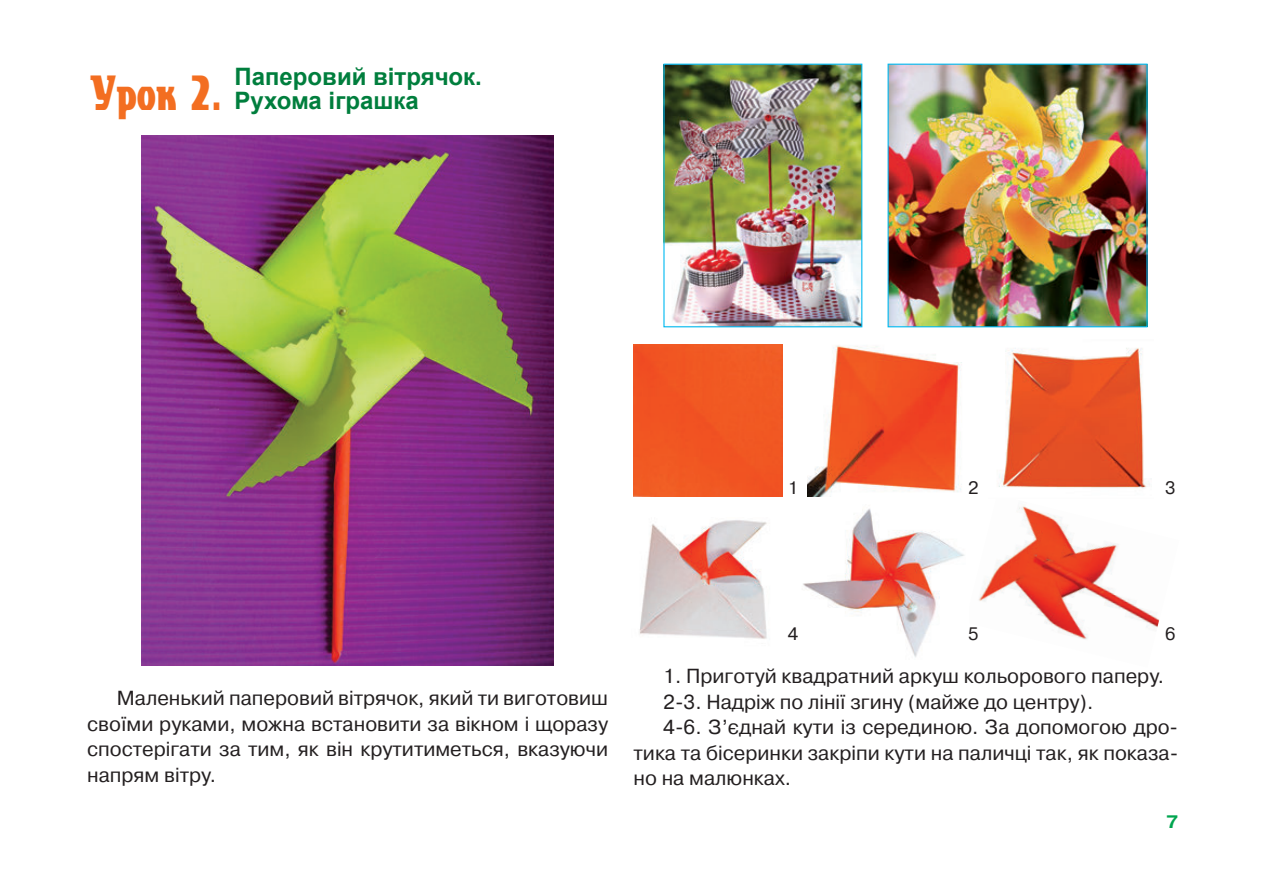
<style>
.page{position:relative;width:1263px;height:893px;background:#fff}
.page>*{position:absolute;margin:0;border:0;box-sizing:border-box;transform-origin:0 0}
.t1{font:48px "Alaska";color:#f36e21;scale:.75 1}
.t2{font:700 24px/24px "Arial";color:#007e3d}
.t3{font:20.25px/25.5px "Pragmatica C";color:#231f20;text-align:justify}
.t4{font:18px "Pragmatica C";color:#231f20}
.t5{font:700 18px "Pragmatica C";color:#00a54f}
</style>
<div class="page">
<img style="left:979px;top:506px;width:180px;height:134px">
<img style="left:665px;top:66px;width:195px;height:259px">
<div style="left:663px;top:64px;width:199px;height:263px;border:1px solid #00baf1"></div>
<img style="left:889px;top:66px;width:256px;height:259px">
<div style="left:887px;top:64px;width:260px;height:263px;border:1px solid #00baf1"></div>
<img style="left:142px;top:135px;width:411px;height:530px">
<div style="left:633px;top:344px;width:149px;height:153px;background:#f15722"></div>
<img style="left:808px;top:345px;width:154px;height:152px">
<img style="left:999px;top:348px;width:151px;height:141px">
<img style="left:639px;top:520px;width:128px;height:119px">
<img style="left:803px;top:508px;width:162px;height:149px">
<h1 class="t1" style="left:89px;top:53px;width:180px">Урок 2.</h1>
<p class="t2" style="left:234px;top:66px;width:249px">Паперовий вітрячок.<br>Рухома іграшка</p>
<p class="t4" style="left:788px;top:478px;width:12px">1</p>
<p class="t4" style="left:968px;top:478px;width:12px">2</p>
<p class="t4" style="left:1165px;top:478px;width:12px">3</p>
<p class="t3" style="left:87px;top:686px;width:522px;text-indent:30px">Маленький паперовий вітрячок, який ти виготовиш своїми руками, можна встановити за вікном і щоразу спостерігати за тим, як він крутитиметься, вказуючи напрям вітру.</p>
<p class="t4" style="left:788px;top:624px;width:12px">4</p>
<p class="t4" style="left:968px;top:624px;width:12px">5</p>
<p class="t4" style="left:1165px;top:624px;width:12px">6</p>
<p class="t3" style="left:663px;top:664px;width:502px">1. Приготуй квадратний аркуш кольорового паперу.</p>
<p class="t3" style="left:663px;top:689px;width:431px">2-3. Надріж по лінії згину (майже до центру).</p>
<p class="t3" style="left:663px;top:715px;width:516px">4-6. З’єднай кути із серединою. За допомогою дро-</p>
<p class="t3" style="left:633px;top:740px;width:546px">тика та бісеринки закріпи кути на паличці так, як показа-</p>
<p class="t3" style="left:633px;top:766px;width:159px">но на малюнках.</p>
<p class="t5" style="left:1166px;top:812px;width:13px">7</p>
</div>
